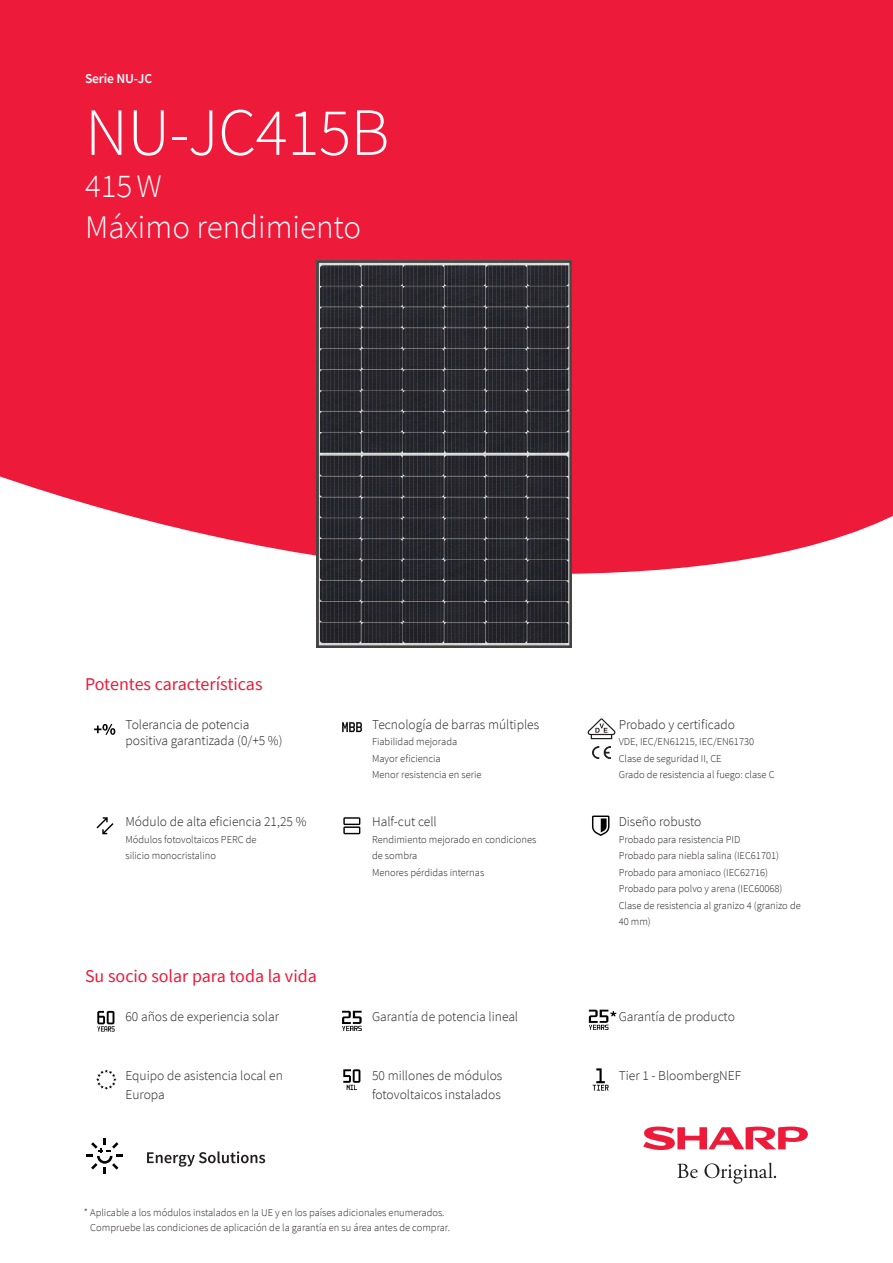
<style>
.page{position:relative;width:893px;height:1263px;background:#ed1a3a}
.page>*{position:absolute;margin:0;border:0;box-sizing:border-box;transform-origin:0 0}
.Caption_9_Pt_Semibol{font:300 67.5px "Source Sans Pro";letter-spacing:-.01em;color:#fff}
.Subheadline_22_Pt_Li{font:300 33px "Source Sans Pro";color:#fff}
.t1{font:18px "Source Sans Pro";color:#ed1a3a}
.Copy_9_Pt_Light{font:300 13.5px/19.5px "Source Sans Pro";color:#231f20}
.Copy_7_Pt_Light{font:300 13.5px "Source Sans Pro";color:#231f20}
.Caption_9_Pt_Semibol-2{font:600 13.5px "Source Sans Pro";letter-spacing:-.01em;color:#fff}
.Copy_7_Pt_Light-2{font:300 10.5px/16.5px "Source Sans Pro";color:#231f20}
.Copy_9_Pt_Light-2{font:300 10.5px "Source Sans Pro";color:#231f20}
</style>
<div class="page">
<div style="left:0;top:472px;width:893px;height:791px;background:#fff"></div>
<svg style="left:643px;top:1126px;width:166px;height:24px"></svg>
<svg style="left:677px;top:1162px;width:99px;height:21px;background:#d9d9d9"></svg>
<svg style="left:147px;top:1151px;width:118px;height:16px;background:#c5c4c4"></svg>
<img style="left:317px;top:261px;width:255px;height:387px">
<svg style="left:87px;top:1138px;width:36px;height:36px"></svg>
<svg style="left:96px;top:1069px;width:21px;height:21px"></svg>
<svg style="left:343px;top:1069px;width:17px;height:21px"></svg>
<svg style="left:96px;top:817px;width:17px;height:17px"></svg>
<svg style="left:97px;top:1011px;width:18px;height:20px"></svg>
<svg style="left:343px;top:817px;width:17px;height:17px"></svg>
<svg style="left:342px;top:722px;width:20px;height:10px"></svg>
<svg style="left:593px;top:1068px;width:15px;height:22px"></svg>
<svg style="left:592px;top:815px;width:17px;height:21px"></svg>
<svg style="left:94px;top:724px;width:21px;height:11px"></svg>
<img style="left:593px;top:746px;width:17px;height:13px">
<svg style="left:588px;top:718px;width:27px;height:21px"></svg>
<svg style="left:342px;top:1011px;width:20px;height:20px"></svg>
<svg style="left:589px;top:1010px;width:27px;height:20px"></svg>
<p class="Caption_9_Pt_Semibol-2" style="left:85px;top:69px;width:69px">Serie NU-JC</p>
<p class="Caption_9_Pt_Semibol" style="left:85px;top:91px;width:306px">NU-JC415B</p>
<p class="Subheadline_22_Pt_Li" style="left:85px;top:165px;width:78px">415W</p>
<p class="Subheadline_22_Pt_Li" style="left:85px;top:207px;width:278px">Máximo rendimiento</p>
<p class="t1" style="left:85px;top:672px;width:179px">Potentes características</p>
<p class="Copy_9_Pt_Light" style="left:125px;top:714px;width:126px">Tolerancia de potencia</p>
<p class="Copy_9_Pt_Light" style="left:125px;top:731px;width:159px">positiva garantizada (0/+5 %)</p>
<p class="Copy_9_Pt_Light" style="left:372px;top:714px;width:169px">Tecnología de barras múltiples</p>
<p class="Copy_7_Pt_Light-2" style="left:372px;top:733px;width:87px">Fiabilidad mejorada</p>
<p class="Copy_7_Pt_Light-2" style="left:372px;top:750px;width:70px">Mayor eficiencia</p>
<p class="Copy_7_Pt_Light-2" style="left:372px;top:766px;width:111px">Menor resistencia en serie</p>
<p class="Copy_9_Pt_Light" style="left:619px;top:714px;width:118px">Probado y certificado</p>
<p class="Copy_9_Pt_Light-2" style="left:619px;top:735px;width:137px">VDE, IEC/EN61215, IEC/EN61730</p>
<p class="Copy_7_Pt_Light-2" style="left:619px;top:750px;width:104px">Clase de seguridad II, CE</p>
<p class="Copy_7_Pt_Light-2" style="left:619px;top:766px;width:157px">Grado de resistencia al fuego: clase C</p>
<p class="Copy_7_Pt_Light" style="left:125px;top:813px;width:183px">Módulo de alta eficiencia 21,25 %</p>
<p class="Copy_9_Pt_Light-2" style="left:125px;top:833px;width:133px">Módulos fotovoltaicos PERC de</p>
<p class="Copy_9_Pt_Light-2" style="left:125px;top:849px;width:92px">silicio monocristalino</p>
<p class="Copy_9_Pt_Light" style="left:372px;top:812px;width:66px">Half-cut cell</p>
<p class="Copy_7_Pt_Light-2" style="left:372px;top:831px;width:166px">Rendimiento mejorado en condiciones de sombra</p>
<p class="Copy_7_Pt_Light-2" style="left:372px;top:864px;width:114px">Menores pérdidas internas</p>
<p class="Copy_9_Pt_Light" style="left:619px;top:812px;width:84px">Diseño robusto</p>
<p class="Copy_7_Pt_Light-2" style="left:619px;top:831px;width:123px">Probado para resistencia PID</p>
<p class="Copy_7_Pt_Light-2" style="left:619px;top:847px;width:162px">Probado para niebla salina (IEC61701)</p>
<p class="Copy_7_Pt_Light-2" style="left:619px;top:864px;width:151px">Probado para amoniaco (IEC62716)</p>
<p class="Copy_7_Pt_Light-2" style="left:619px;top:880px;width:165px">Probado para polvo y arena (IEC60068)</p>
<p class="Copy_7_Pt_Light-2" style="left:619px;top:897px;width:184px">Clase de resistencia al granizo 4 (granizo de<br>40 mm)</p>
<p class="t1" style="left:85px;top:965px;width:233px">Su socio solar para toda la vida</p>
<p class="Copy_9_Pt_Light" style="left:125px;top:1007px;width:155px">60 años de experiencia solar</p>
<p class="Copy_9_Pt_Light" style="left:372px;top:1007px;width:148px">Garantía de potencia lineal</p>
<p class="Copy_9_Pt_Light" style="left:619px;top:1007px;width:118px">Garantía de producto</p>
<p class="Copy_9_Pt_Light" style="left:125px;top:1065px;width:159px">Equipo de asistencia local en<br>Europa</p>
<p class="Copy_9_Pt_Light" style="left:372px;top:1065px;width:132px">50 millones de módulos fotovoltaicos instalados</p>
<p class="Copy_9_Pt_Light" style="left:619px;top:1065px;width:124px">Tier 1 - BloombergNEF</p>
<p class="Copy_9_Pt_Light-2" style="left:84px;top:1206px;width:362px">* Aplicable a los módulos instalados en la UE y en los países adicionales enumerados.</p>
<p class="Copy_9_Pt_Light-2" style="left:90px;top:1221px;width:361px">Compruebe las condiciones de aplicación de la garantía en su área antes de comprar.</p>
</div>
